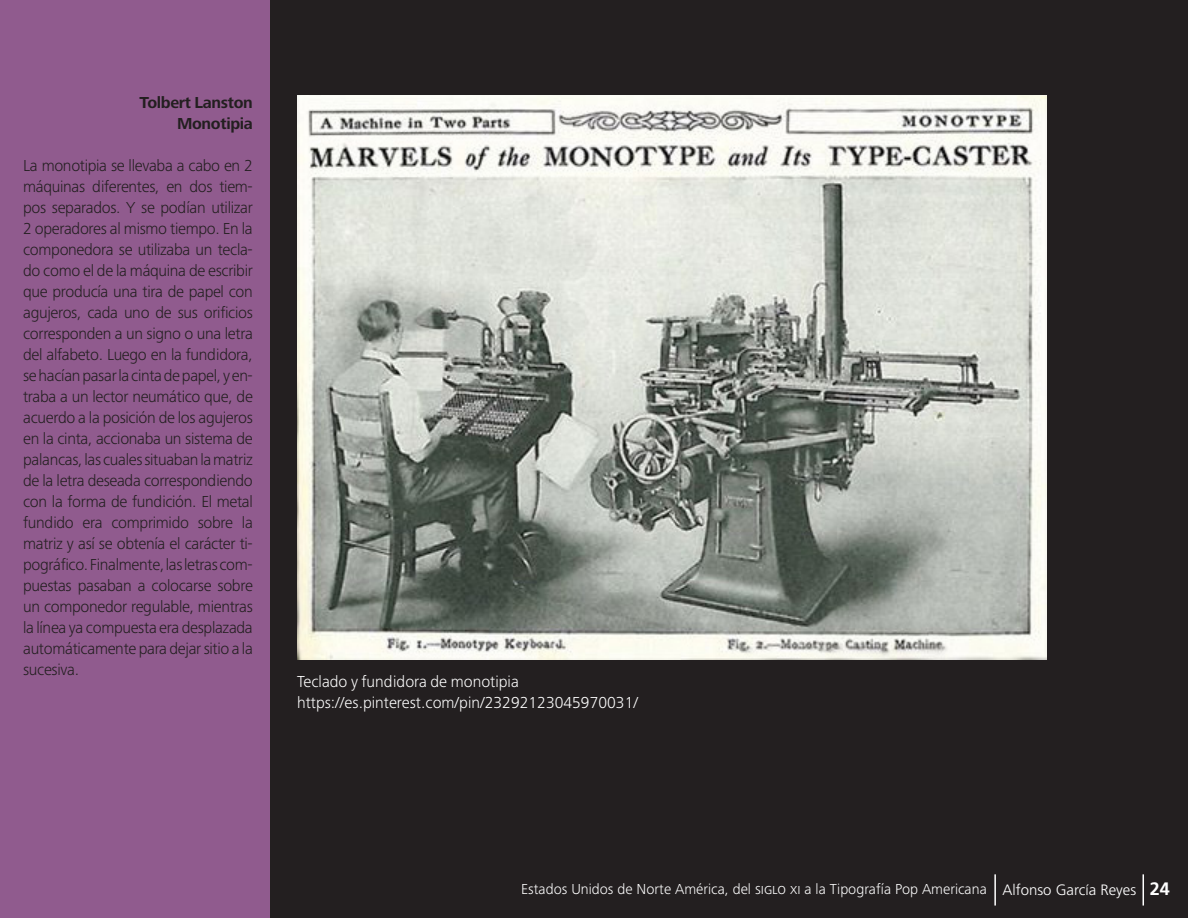
<style>
.page{position:relative;width:1188px;height:918px;background:#fff}
.page>*{position:absolute;margin:0;border:0;box-sizing:border-box;transform-origin:0 0}
.t1{font:300 16.5px/21px "Frutiger Next Pro";letter-spacing:-.02em;color:#231f20;text-align:justify}
.t2{font:300 16.5px/21px "Frutiger Next Pro";color:#fff}
.t3{font:700 16.5px/21px "Frutiger Next Pro";letter-spacing:-.02em;color:#231f20;text-align:right}
.t4{font:300 15px "Frutiger Next Pro";color:#fff}
.s1{font-family:"Frutiger"}
.s2{font-family:"Frutiger";font-weight:700;font-size:18px}
</style>
<div class="page">
<div style="left:265px;top:1px;width:922px;height:916px;background:#231f20"></div>
<hr style="left:1143px;top:874px;width:1px;height:32px;background:#fff">
<hr style="left:994px;top:874px;width:2px;height:32px;background:#fff">
<div style="left:0;top:0;width:270px;height:918px;background:#905b8e"></div>
<img style="left:297px;top:95px;width:750px;height:564px">
<p class="t3" style="left:140px;top:92px;width:115px">Tolbert Lanston<br>Monotipia</p>
<p class="t1" style="left:23px;top:155px;width:231px">La monotipia se llevaba a cabo en 2 máquinas diferentes, en dos tiem&shy;pos separados. Y se podían utilizar 2 operadores al mismo tiempo. En la componedora se utilizaba un tecla&shy;do como el de la máquina de escribir que producía una tira de papel con agujeros, cada uno de sus orificios corresponden a un signo o una letra del alfabeto. Luego en la fundidora, se hacían pasar la cinta de papel, y en&shy;traba a un lector neumático que, de acuerdo a la posición de los agujeros en la cinta, accionaba un sistema de palancas, las cuales situaban la matriz de la letra deseada correspondiendo con la forma de fundición. El metal fundido era comprimido sobre la matriz y así se obtenía el carácter ti&shy;pográfico. Finalmente, las letras com&shy;puestas pasaban a colocarse sobre un componedor regulable, mientras la línea ya compuesta era desplazada automáticamente para dejar sitio a la sucesiva.</p>
<p class="t2" style="left:297px;top:671px;width:343px">Teclado y fundidora de monotipia https://es.pinterest.com/pin/23292123045970031/</p>
<p class="t4" style="left:521px;top:881px;width:650px">Estados Unidos de Norte América, del siglo xi a la Tipografía Pop Americana <span class="s1">Alfonso García Reyes</span> <span class="s2">24</span></p>
</div>
